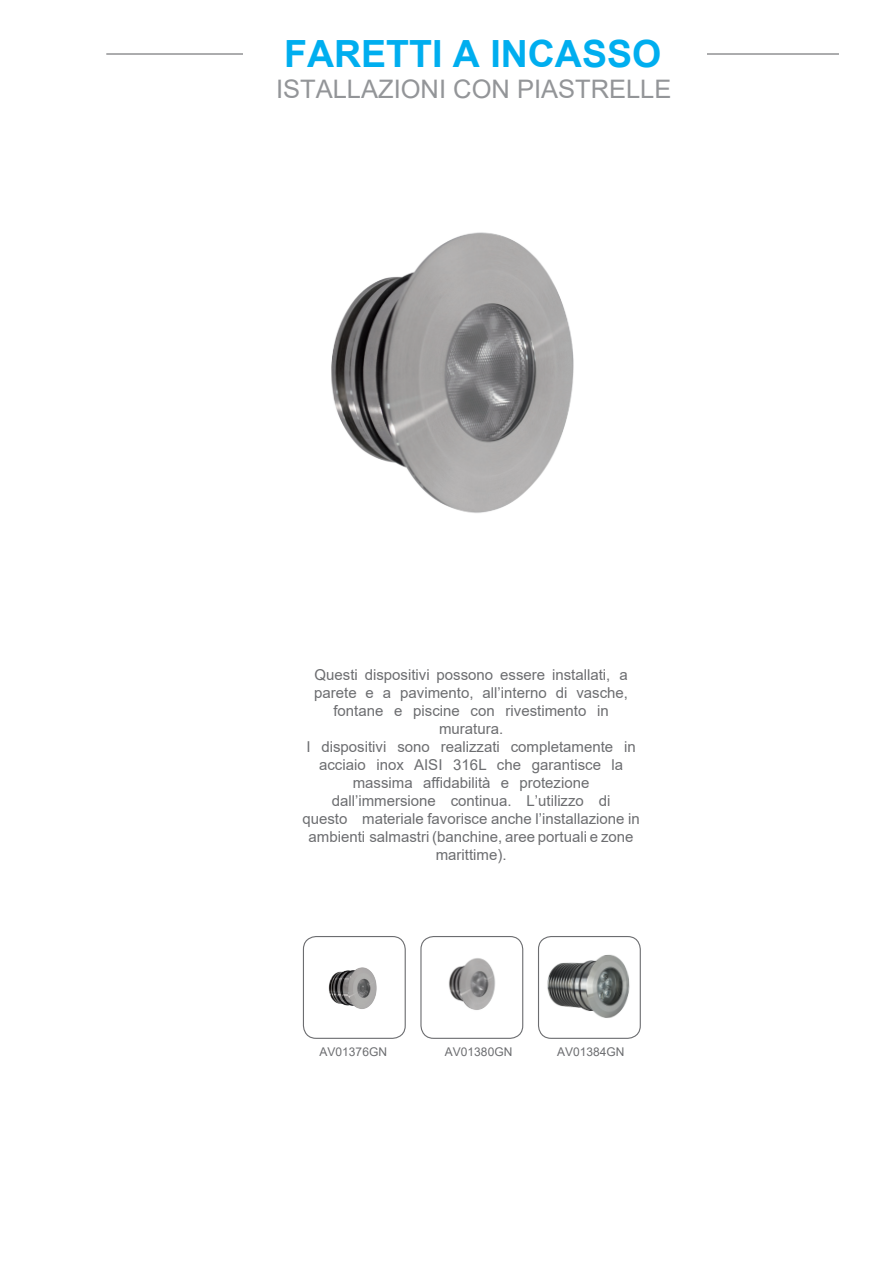
<style>
.page{position:relative;width:893px;height:1263px;background:#fff}
.page>*{position:absolute;margin:0;border:0;box-sizing:border-box;transform-origin:0 0}
.t1{font:700 37.5px "Arial";color:#00aeef}
.t2{font:25.5px "Arial";color:#939598}
.t3{font:15px/18px "Arial";color:#6c6d70;text-align:center}
.t4{font:12px "Arial";color:#6c6d70}
.s1{font-style:inherit}
</style>
<div class="page">
<hr style="left:106px;top:53px;width:733px;height:2px;background:#6c6d70">
<div style="left:244px;top:35px;width:463px;height:41px;background:#fff"></div>
<img style="left:331px;top:232px;width:243px;height:281px">
<div style="left:420px;top:936px;width:103px;height:103px;border:1px solid #6c6d70;border-radius:13px"></div>
<img style="left:303px;top:936px;width:74px;height:103px">
<img style="left:422px;top:937px;width:93px;height:102px">
<div style="left:303px;top:936px;width:103px;height:103px;border:1px solid #6c6d70;border-radius:13px"></div>
<div style="left:538px;top:936px;width:103px;height:103px;border:1px solid #6c6d70;border-radius:13px"></div>
<img style="left:538px;top:937px;width:103px;height:100px">
<h1 class="t1" style="left:284px;top:27px;width:379px">FARETTI A INCASSO</h1>
<h2 class="t2" style="left:276px;top:71px;width:397px">ISTALLAZIONI CON PIASTRELLE</h2>
<p class="t3" style="left:302px;top:666px;width:339px">Questi dispositivi possono essere installati, a parete e a pavimento, all’interno di vasche, fontane e piscine con rivestimento in muratura.<br><span class="s1">I dispositivi</span> sono realizzati completamente in acciaio inox AISI 316L che garantisce la massima affidabilità e protezione dall’immersione continua. L’utilizzo di<br>questo materiale favorisce anche l’installazione in ambienti salmastri (banchine, aree portuali e zone marittime).</p>
<p class="t4" style="left:320px;top:1043px;width:69px">AV01376GN</p>
<p class="t4" style="left:445px;top:1043px;width:69px">AV01380GN</p>
<p class="t4" style="left:557px;top:1043px;width:69px">AV01384GN</p>
</div>
